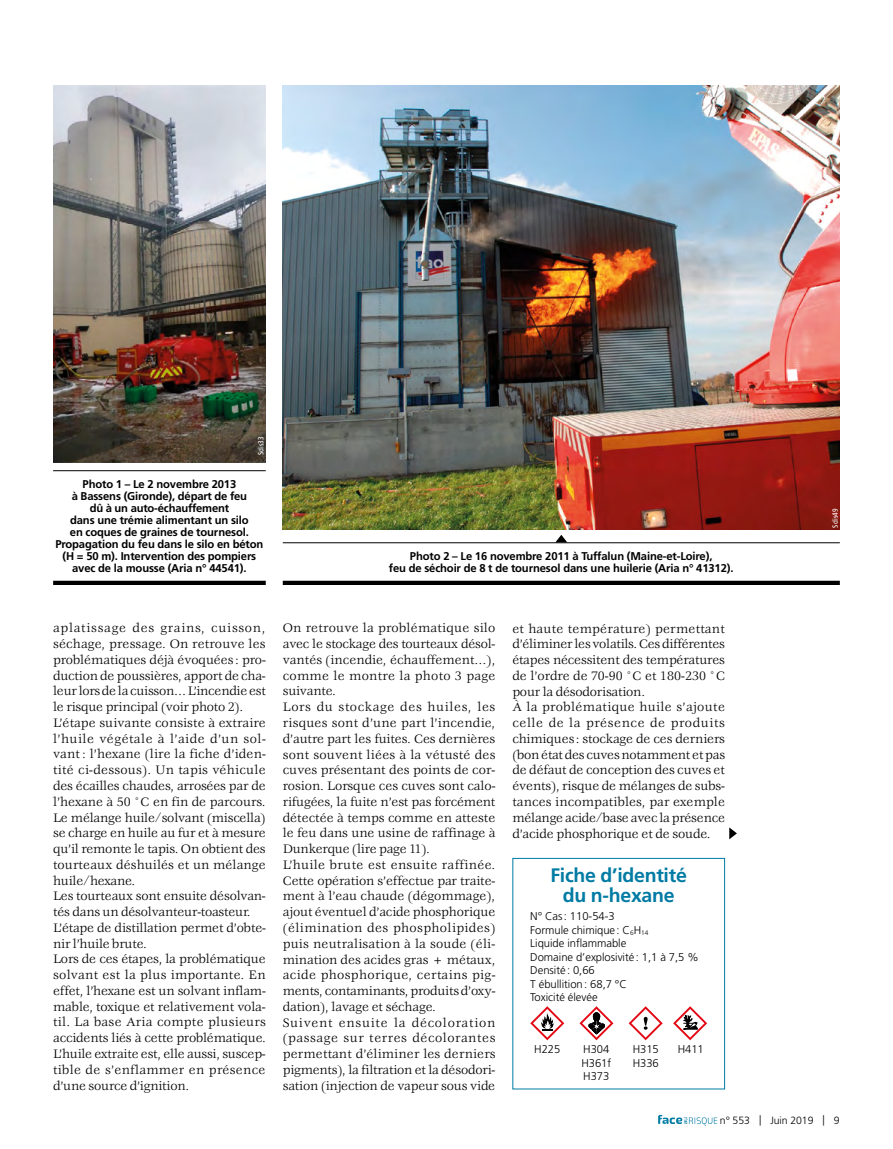
<style>
.page{position:relative;width:893px;height:1149px;background:#fff}
.page>*{position:absolute;margin:0;border:0;box-sizing:border-box;transform-origin:0 0}
.t1{font:700 19.5px/20.4px "Frutiger LT Std";letter-spacing:-.015em;color:#007ba4;text-align:center}
.t2{font:13.5px/15.8px "Veljovic Std";letter-spacing:-.01em;color:#000}
.t3{font:700 11.25px/12px "Frutiger LT Std";letter-spacing:-.015em;color:#000;text-align:center}
.t4{font:300 11.25px/13.5px "Frutiger LT Std";letter-spacing:-.005em;color:#000}
.t5{font:300 10.5px "Frutiger LT Std";letter-spacing:-.005em;color:#000}
.t6{font:7.5px "Frutiger LT Std";letter-spacing:.02em;color:#fff;scale:.85 1}
</style>
<div class="page">
<img style="left:283px;top:85px;width:557px;height:444px">
<svg style="left:729px;top:827px;width:8px;height:12px"></svg>
<img style="left:53px;top:85px;width:213px;height:377px">
<hr style="left:53px;top:470px;width:213px;height:1px;background:#000">
<div style="left:53px;top:580px;width:213px;height:5px;background:#000"></div>
<hr style="left:283px;top:542px;width:557px;height:1px;background:#000">
<div style="left:283px;top:580px;width:557px;height:5px;background:#000"></div>
<svg style="left:555px;top:534px;width:12px;height:8px"></svg>
<div style="left:512px;top:857px;width:213px;height:232px;border:1px solid #007ba4"></div>
<svg style="left:530px;top:1006px;width:34px;height:33px"></svg>
<svg style="left:579px;top:1006px;width:34px;height:33px"></svg>
<svg style="left:629px;top:1006px;width:34px;height:33px"></svg>
<svg style="left:673px;top:1006px;width:34px;height:33px"></svg>
<svg style="left:658px;top:1115px;width:59px;height:10px"></svg>
<p class="t6" style="left:257px;top:455px;width:24px;rotate:-90deg">Sdis33</p>
<p class="t3" style="left:55px;top:478px;width:210px">Photo 1 – Le 2 novembre 2013<br>à Bassens (Gironde), départ de feu<br>dû à un auto-échauffement<br>dans une trémie alimentant un silo<br>en coques de graines de tournesol.<br>Propagation du feu dans le silo en béton (H = 50 m). Intervention des pompiers avec de la mousse (Aria n° 44541).</p>
<p class="t3" style="left:389px;top:550px;width:346px">Photo 2 – Le 16 novembre 2011 à Tuffalun (Maine-et-Loire),<br>feu de séchoir de 8 t de tournesol dans une huilerie (Aria n° 41312).</p>
<p class="t2" style="left:53px;top:620px;width:214px">aplatissage des grains, cuisson, séchage, pressage. On retrouve les problématiques déjà évoquées : pro&shy;duction de poussières, apport de cha&shy;leur lors de la cuisson… L’incendie est le risque principal (voir photo 2).<br>L’étape suivante consiste à extraire l’huile végétale à l’aide d’un sol&shy;vant: l’hexane (lire la fiche d’iden&shy;tité ci-dessous). Un tapis véhicule des écailles chaudes, arrosées par de l’hexane à 50 °C en fin de parcours.<br>Le mélange huile/solvant (miscella) se charge en huile au fur et à mesure qu’il remonte le tapis. On obtient des tourteaux déshuilés et un mélange huile/hexane.<br>Les tourteaux sont ensuite désolvan&shy;tés dans un désolvanteur-toasteur.<br>L’étape de distillation permet d’obte&shy;nir l’huile brute.<br>Lors de ces étapes, la problématique solvant est la plus importante. En effet, l’hexane est un solvant inflam&shy;mable, toxique et relativement vola&shy;til. La base Aria compte plusieurs accidents liés à cette problématique.<br>L’huile extraite est, elle aussi, suscep&shy;tible de s’enflammer en présence d’une source d’ignition.</p>
<p class="t2" style="left:283px;top:620px;width:214px">On retrouve la problématique silo avec le stockage des tourteaux désol&shy;vantés (incendie, échauffement…), comme le montre la photo 3 page suivante.<br>Lors du stockage des huiles, les risques sont d’une part l’incendie, d’autre part les fuites. Ces dernières sont souvent liées à la vétusté des cuves présentant des points de cor&shy;rosion. Lorsque ces cuves sont calo&shy;rifugées, la fuite n’est pas forcément détectée à temps comme en atteste le feu dans une usine de raffinage à Dunkerque (lire page 11).<br>L’huile brute est ensuite raffinée.<br>Cette opération s’effectue par traite&shy;ment à l’eau chaude (dégommage), ajout éventuel d’acide phosphorique (élimination des phospholipides) puis neutralisation à la soude (éli&shy;mination des acides gras + métaux, acide phosphorique, certains pig&shy;ments, contaminants, produits d’oxy&shy;dation), lavage et séchage.<br>Suivent ensuite la décoloration (passage sur terres décolorantes permettant d’éliminer les derniers pigments), la filtration et la désodori&shy;sation (injection de vapeur sous vide</p>
<p class="t2" style="left:512px;top:621px;width:214px">et haute température) permettant d’éliminer les volatils. Ces différentes étapes nécessitent des températures de l’ordre de 70-90 °C et 180-230 °C pour la désodorisation.<br>À la problématique huile s’ajoute celle de la présence de produits chimiques : stockage de ces derniers (bon état des cuves notamment et pas de défaut de conception des cuves et évents), risque de mélanges de subs&shy;tances incompatibles, par exemple mélange acide/base avec la présence d’acide phosphorique et de soude.</p>
<h1 class="t1" style="left:550px;top:864px;width:138px">Fiche d’identité du n-hexane</h1>
<p class="t4" style="left:530px;top:909px;width:170px">N° Cas: 110-54-3<br>Formule chimique: C<sub>6</sub>H<sub>14<br></sub>Liquide inflammable<br>Domaine d’explosivité: 1,1 à 7,5 %<br>Densité: 0,66<br>T ébullition: 68,7 °C<br>Toxicité élevée</p>
<p class="t4" style="left:534px;top:1042px;width:28px">H225</p>
<p class="t4" style="left:583px;top:1042px;width:28px">H304</p>
<p class="t4" style="left:633px;top:1042px;width:28px">H315</p>
<p class="t4" style="left:678px;top:1042px;width:28px">H411</p>
<p class="t4" style="left:581px;top:1055px;width:31px">H361f</p>
<p class="t4" style="left:633px;top:1055px;width:28px">H336</p>
<p class="t4" style="left:583px;top:1069px;width:28px">H373</p>
<p class="t6" style="left:831px;top:527px;width:24px;rotate:-90deg">Sdis49</p>
<p class="t5" style="left:720px;top:1113px;width:121px">n° 553 | Juin 2019 | 9</p>
</div>
